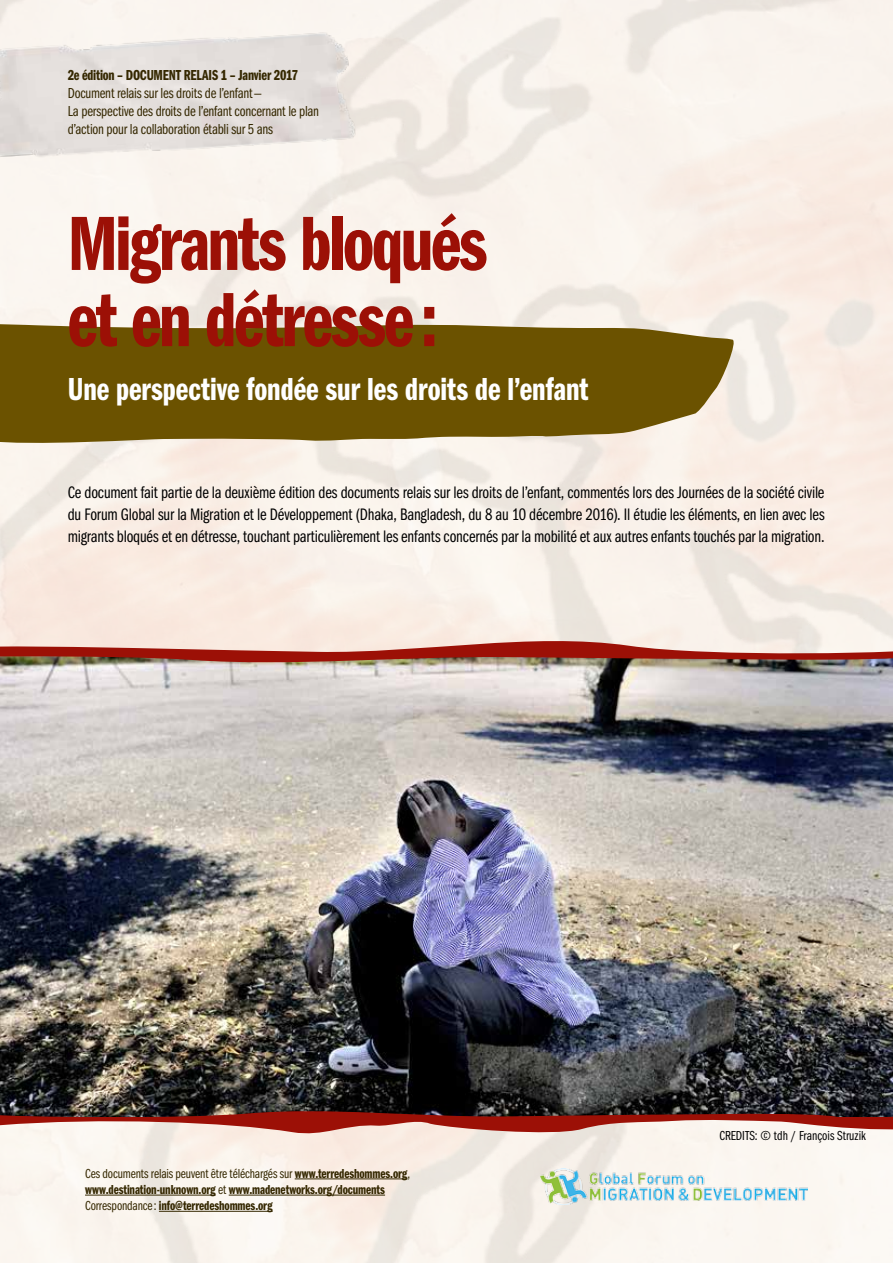
<style>
.page{position:relative;width:893px;height:1263px;background:#fff}
.page>*{position:absolute;margin:0;border:0;box-sizing:border-box;transform-origin:0 0}
.t1{font:79.5px/76.2px "ITC Franklin Gothic Std Dm Cp";letter-spacing:-.025em;color:#9c1006}
.t2{font:33px "ITC Franklin Gothic Std Dm Cp";color:#fff}
.t3{font:17.25px/21.8px "ITC Franklin Gothic Std Bk Cp";letter-spacing:-.01em;color:#000;text-align:justify}
.t4{font:15px/18px "ITC Franklin Gothic Std Bk Cp";letter-spacing:-.01em;color:#342700}
.t5{font:15px "ITC Franklin Gothic Std Dm Cp";letter-spacing:-.015em;color:#342700}
.t6{font:13.5px/16.2px "ITC Franklin Gothic Std Dm Cp";letter-spacing:-.01em;color:#342700}
.t7{font:13.5px "ITC Franklin Gothic Std Bk Cp";letter-spacing:-.01em;color:#342700}
.t8{font:13.5px "ITC Franklin Gothic Std Bk Cp";color:#000}
.s1{font-family:"ITC Franklin Gothic Std Dm Cp"}
.s2{font-family:"ITC Franklin Gothic Std Bk Cp"}
</style>
<div class="page">
<svg style="left:0;top:632px;width:893px;height:508px"></svg>
<img style="left:0;top:667px;width:893px;height:440px">
<img style="left:540px;top:1168px;width:268px;height:36px">
<img style="left:0;top:654px;width:893px;height:13px">
<img style="left:0;top:1107px;width:893px;height:12px">
<svg style="left:0;top:322px;width:738px;height:124px;fill:#6b5200"></svg>
<hr style="left:295px;top:1178px;width:112px;height:1px;background:#342700">
<hr style="left:85px;top:1195px;width:131px;height:1px;background:#342700">
<hr style="left:229px;top:1195px;width:156px;height:1px;background:#342700">
<hr style="left:159px;top:1211px;width:114px;height:1px;background:#342700">
<p class="t5" style="left:68px;top:66px;width:232px">2e édition – DOCUMENT RELAIS 1 – Janvier 2017</p>
<p class="t4" style="left:68px;top:84px;width:253px">Document relais sur les droits de l’enfant—<br>La perspective des droits de l’enfant concernant le plan d’action pour la collaboration établi sur 5 ans</p>
<h1 class="t1" style="left:68px;top:207px;width:421px">Migrants bloqués et en détresse:</h1>
<h2 class="t2" style="left:68px;top:371px;width:522px">Une perspective fondée sur les droits de l’enfant</h2>
<p class="t3" style="left:68px;top:482px;width:758px">Ce document fait partie de la deuxième édition des documents relais sur les droits de l’enfant, commentés lors des Journées de la société civile du Forum Global sur la Migration et le Développement (Dhaka, Bangladesh, du 8 au 10 décembre 2016). Il étudie les éléments, en lien avec les migrants bloqués et en détresse, touchant particulièrement les enfants concernés par la mobilité et aux autres enfants touchés par la migration.</p>
<p class="t7" style="left:85px;top:1166px;width:327px">Ces documents relais peuvent être téléchargés sur <span class="s1">www.terredeshommes.org</span>,</p>
<p class="t6" style="left:85px;top:1181px;width:301px">www.destination-unknown.org <span class="s2">et</span> www.madenetworks.org/documents<br><span class="s2">Correspondance:</span> info@terredeshommes.org</p>
<p class="t8" style="left:719px;top:1128px;width:148px">CREDITS: © tdh / François Struzik</p>
</div>
